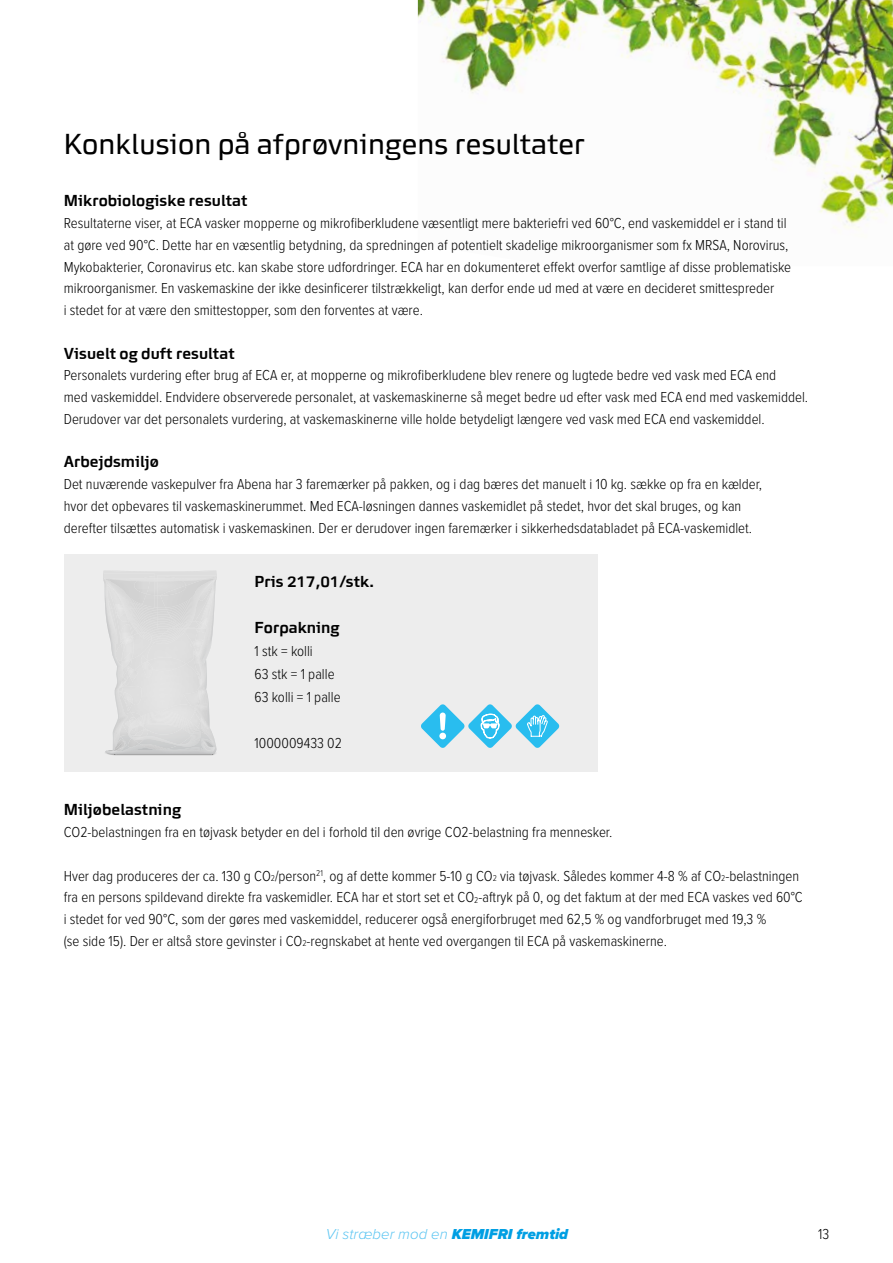
<style>
.page{position:relative;width:893px;height:1263px;background:#fff}
.page>*{position:absolute;margin:0;border:0;box-sizing:border-box;transform-origin:0 0}
.t1{font:30px "Super Brugsen";color:#000}
.t2{font:700 16.5px "Super Brugsen";color:#000}
.t3{font:300 15px/21.8px "Proxima Nova Cond";color:#000}
.t4{font:italic 300 15px "Proxima Nova";color:#5bc5f2}
.s1{font-size:8.7px}
.s2{font-weight:900;color:#009fe3}
</style>
<div class="page">
<img style="left:418px;top:0;width:475px;height:230px">
<div style="left:64px;top:554px;width:533px;height:218px;background:#ededed"></div>
<svg style="left:421px;top:704px;width:138px;height:44px"></svg>
<svg style="left:103px;top:571px;width:114px;height:185px"></svg>
<h1 class="t1" style="left:64px;top:127px;width:523px">Konklusion på afprøvningens resultater</h1>
<p class="t2" style="left:64px;top:192px;width:185px">Mikrobiologiske resultat</p>
<p class="t3" style="left:64px;top:211px;width:729px">Resultaterne viser, at ECA vasker mopperne og mikrofiberkludene væsentligt mere bakteriefri ved 60°C, end vaskemiddel er i stand til at gøre ved 90°C. Dette har en væsentlig betydning, da spredningen af potentielt skadelige mikroorganismer som fx MRSA, Norovirus, Mykobakterier, Coronavirus etc. kan skabe store udfordringer. ECA har en dokumenteret effekt overfor samtlige af disse problematiske mikroorganismer. En vaskemaskine der ikke desinficerer tilstrækkeligt, kan derfor ende ud med at være en decideret smittespreder<br>i stedet for at være den smittestopper, som den forventes at være.</p>
<p class="t2" style="left:64px;top:344px;width:173px">Visuelt og duft resultat</p>
<p class="t3" style="left:64px;top:364px;width:746px">Personalets vurdering efter brug af ECA er, at mopperne og mikrofiberkludene blev renere og lugtede bedre ved vask med ECA end<br>med vaskemiddel. Endvidere observerede personalet, at vaskemaskinerne så meget bedre ud efter vask med ECA end med vaskemiddel.<br>Derudover var det personalets vurdering, at vaskemaskinerne ville holde betydeligt længere ved vask med ECA end vaskemiddel.</p>
<p class="t2" style="left:64px;top:453px;width:97px">Arbejdsmiljø</p>
<p class="t3" style="left:64px;top:472px;width:700px">Det nuværende vaskepulver fra Abena har 3 faremærker på pakken, og i dag bæres det manuelt i 10 kg. sække op fra en kælder, hvor det opbevares til vaskemaskinerummet. Med ECA-løsningen dannes vaskemidlet på stedet, hvor det skal bruges, og kan derefter tilsættes automatisk i vaskemaskinen. Der er derudover ingen faremærker i sikkerhedsdatabladet på ECA-vaskemidlet.</p>
<p class="t2" style="left:255px;top:573px;width:121px">Pris 217,01/stk.</p>
<p class="t2" style="left:255px;top:619px;width:87px">Forpakning</p>
<p class="t3" style="left:255px;top:639px;width:88px;line-height:23px">1 stk = kolli<br>63 stk = 1 palle<br>63 kolli = 1 palle</p>
<p class="t3" style="left:255px;top:731px;width:89px">1000009433 02</p>
<p class="t2" style="left:64px;top:801px;width:119px">Miljøbelastning</p>
<p class="t3" style="left:64px;top:820px;width:550px">CO2-belastningen fra en tøjvask betyder en del i forhold til den øvrige CO2-belastning fra mennesker.</p>
<p class="t3" style="left:64px;top:864px;width:740px">Hver dag produceres der ca. 130 g CO<span class="s1">2</span>/person<sup>21</sup>, og af dette kommer 5-10 g CO<span class="s1">2</span> via tøjvask. Således kommer 4-8 % af CO<span class="s1">2</span>-belastningen fra en persons spildevand direkte fra vaskemidler. ECA har et stort set et CO<span class="s1">2</span>-aftryk på 0, og det faktum at der med ECA vaskes ved 60°C i stedet for ved 90°C, som der gøres med vaskemiddel, reducerer også energiforbruget med 62,5 % og vandforbruget med 19,3 %<br>(se side 15). Der er altså store gevinster i CO<span class="s1">2</span>-regnskabet at hente ved overgangen til ECA på vaskemaskinerne.</p>
<p class="t4" style="left:326px;top:1223px;width:244px">Vi stræber mod en <span class="s2">KEMIFRI fremtid</span></p>
<p class="t3" style="left:818px;top:1222px;width:13px">13</p>
</div>
